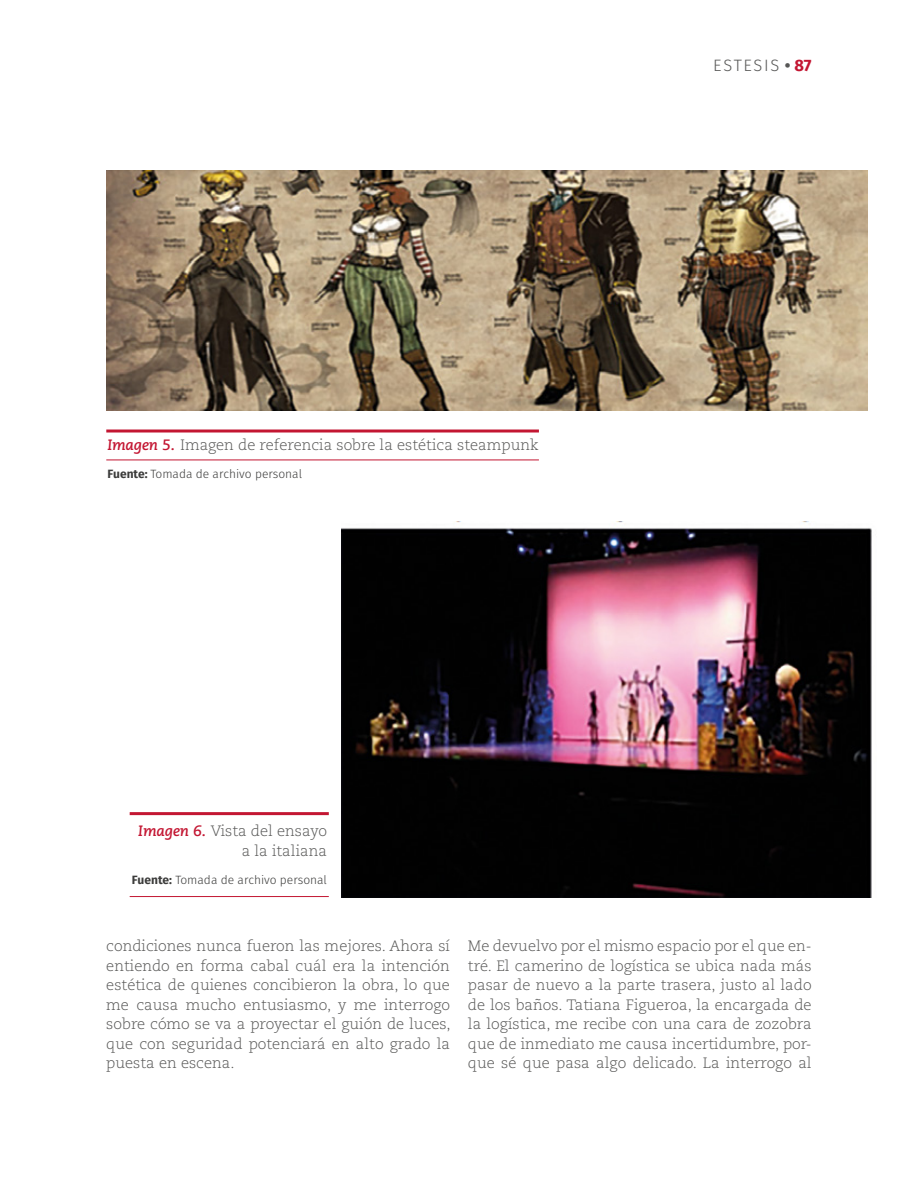
<style>
.page{position:relative;width:918px;height:1188px;background:#fff}
.page>*{position:absolute;margin:0;border:0;box-sizing:border-box;transform-origin:0 0}
.t1{font:300 16.5px "Fira Sans";letter-spacing:.1em;color:#575756}
.t2{font:300 15px/19.5px "Caecilia LT Std";color:#575756;text-align:justify}
.t3{font:300 12px "Fira Sans";color:#3c3c3b}
.s1{font-weight:700;font-style:italic;color:#c31632}
.s2{font-weight:700}
.s3{font-weight:700;color:#c31632}
</style>
<div class="page">
<img style="left:106px;top:170px;width:761px;height:240px">
<hr style="left:106px;top:430px;width:433px;height:3px;background:#c31632">
<hr style="left:106px;top:460px;width:433px;height:1px;background:#c31632">
<hr style="left:130px;top:812px;width:199px;height:3px;background:#c31632">
<hr style="left:130px;top:896px;width:199px;height:1px;background:#c31632">
<img style="left:341px;top:522px;width:531px;height:376px">
<p class="t2" style="left:107px;top:435px;width:433px"><span class="s1">Imagen 5.</span> Imagen de referencia sobre la estética steampunk</p>
<p class="t3" style="left:107px;top:466px;width:196px"><span class="s2">Fuente:</span> Tomada de archivo personal</p>
<p class="t2" style="left:138px;top:822px;width:190px;text-align:right"><span class="s1">Imagen 6.</span> Vista del ensayo a la italiana</p>
<p class="t3" style="left:132px;top:872px;width:197px"><span class="s2">Fuente:</span> Tomada de archivo personal</p>
<p class="t1" style="left:713px;top:53px;width:100px">ESTESIS <span class="s2">•</span> <span class="s3">87</span></p>
<p class="t2" style="left:106px;top:936px;width:346px">condiciones nunca fueron las mejores. Ahora sí entiendo en forma cabal cuál era la intención estética de quienes concibieron la obra, lo que me causa mucho entusiasmo, y me interrogo sobre cómo se va a proyectar el guión de luces, que con seguridad potenciará en alto grado la puesta en escena.</p>
<p class="t2" style="left:468px;top:936px;width:345px">Me devuelvo por el mismo espacio por el que en&shy;tré. El camerino de logística se ubica nada más pasar de nuevo a la parte trasera, justo al lado de los baños. Tatiana Figueroa, la encargada de la logística, me recibe con una cara de zozobra que de inmediato me causa incertidumbre, por&shy;que sé que pasa algo delicado. La interrogo al</p>
</div>
